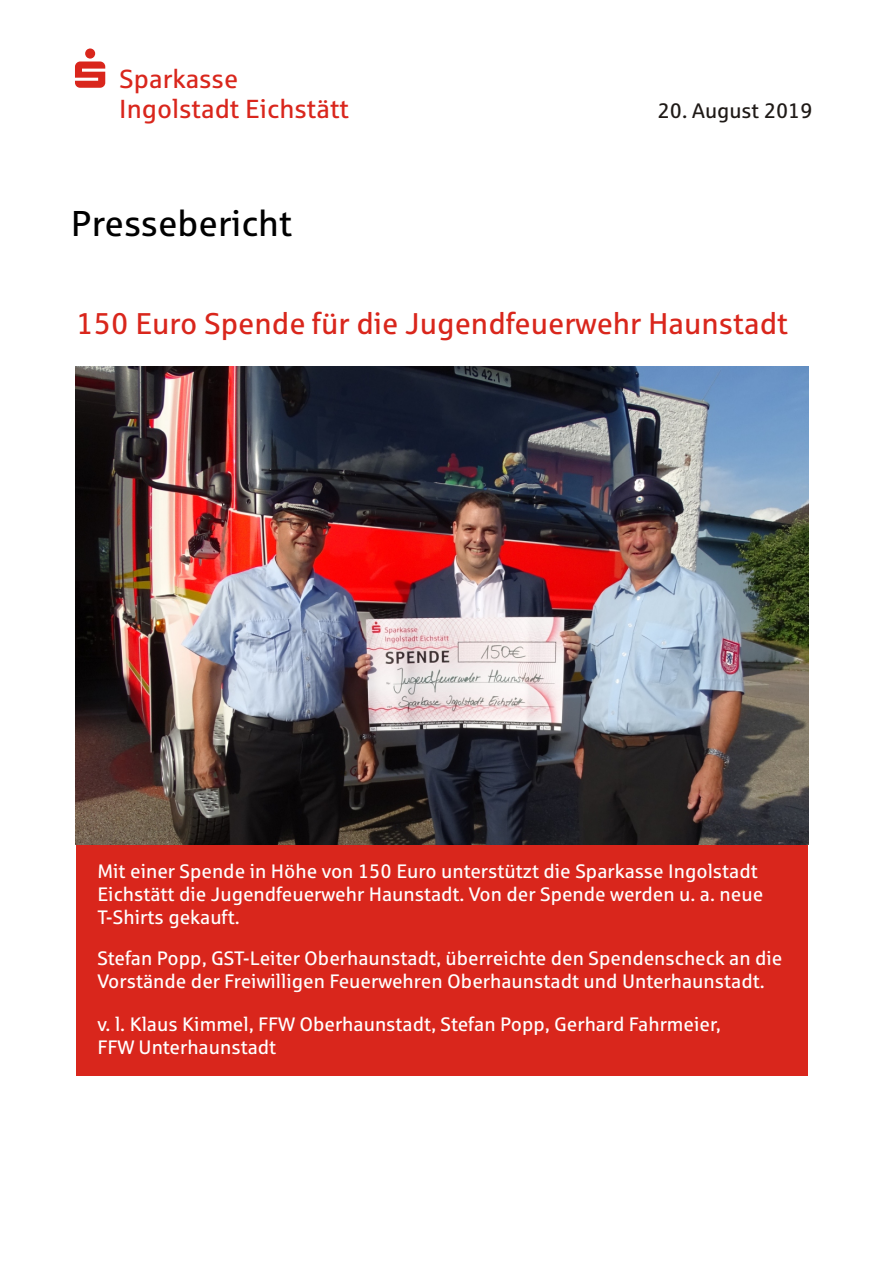
<style>
.page{position:relative;width:896px;height:1266px;background:#fff}
.page>*{position:absolute;margin:0;border:0;box-sizing:border-box;transform-origin:0 0}
.t1{font:36px "Sparkasse Rg";color:#000}
.t2{font:30px "Sparkasse Rg";color:#d9261c}
.t3{font:26.1px "Sparkasse Rg";color:#d9261c}
.t4{font:21px "Sparkasse Rg";color:#1f1a17}
.t5{font:19.5px/23.1px "Sparkasse Rg";color:#fff}
</style>
<div class="page">
<svg style="left:75px;top:49px;width:30px;height:39px"></svg>
<div style="left:77px;top:836px;width:731px;height:240px;background:#d9261c"></div>
<img style="left:76px;top:367px;width:732px;height:477px">
<h3 class="t3" style="left:120px;top:68px;width:120px">Sparkasse</h3>
<h3 class="t3" style="left:119px;top:99px;width:231px">Ingolstadt Eichstätt</h3>
<h1 class="t1" style="left:71px;top:209px;width:223px">Pressebericht</h1>
<p class="t4" style="left:657px;top:103px;width:156px">20. August 2019</p>
<h2 class="t2" style="left:76px;top:312px;width:713px">150 Euro Spende für die Jugendfeuerwehr Haunstadt</h2>
<p class="t5" style="left:97px;top:861px;width:667px">Mit einer Spende in Höhe von 150 Euro unterstützt die Sparkasse Ingolstadt<br>Eichstätt die Jugendfeuerwehr Haunstadt. Von der Spende werden u. a. neue<br>T-Shirts gekauft.</p>
<p class="t5" style="left:97px;top:948px;width:686px">Stefan Popp, GST-Leiter Oberhaunstadt, überreichte den Spendenscheck an die<br>Vorstände der Freiwilligen Feuerwehren Oberhaunstadt und Unterhaunstadt.</p>
<p class="t5" style="left:97px;top:1014px;width:625px">v. l. Klaus Kimmel, FFW Oberhaunstadt, Stefan Popp, Gerhard Fahrmeier,<br>FFW Unterhaunstadt</p>
</div>
